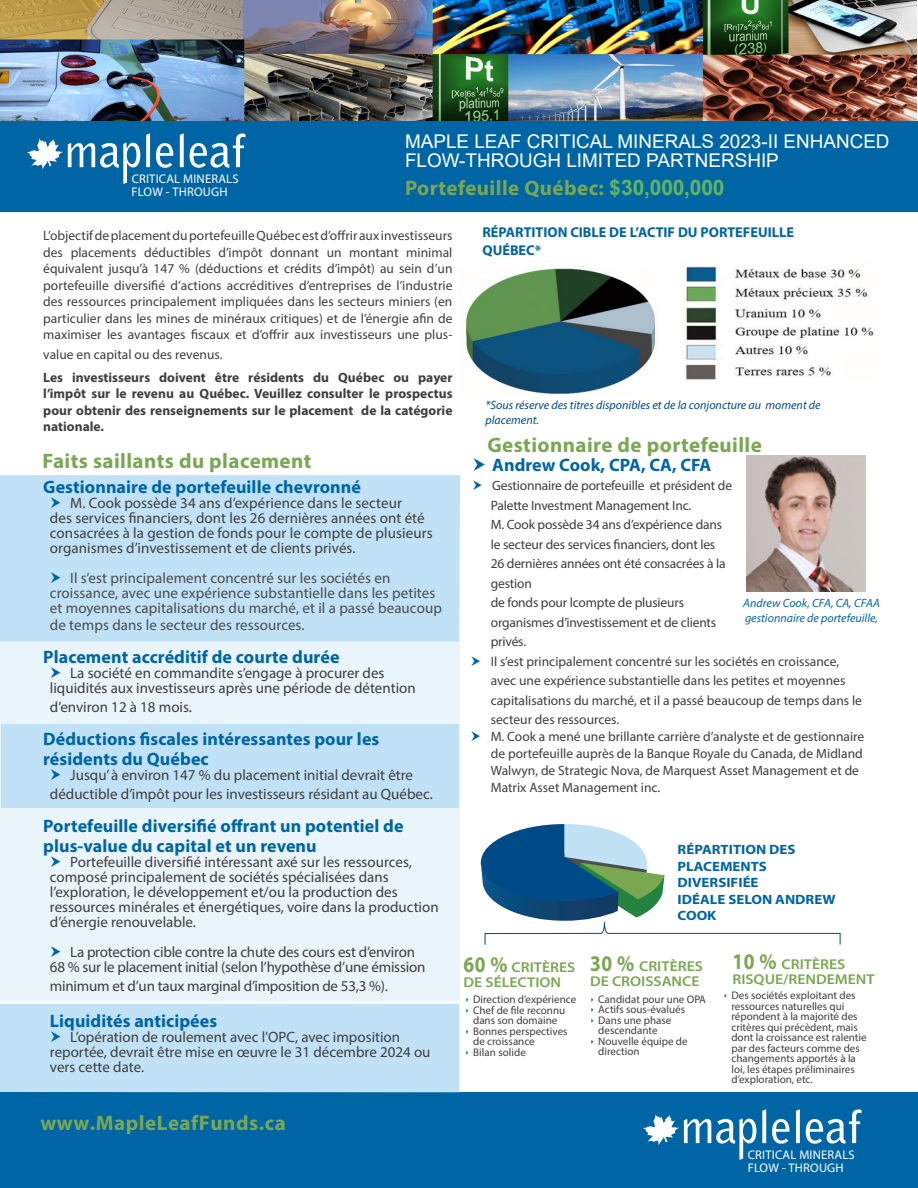
<style>
.page{position:relative;width:918px;height:1188px;background:#fff}
.page>*{position:absolute;margin:0;border:0;box-sizing:border-box;transform-origin:0 0}
.Paragraph{font:700 21px "Myriad Pro";letter-spacing:.02em;color:#7aa752}
.BODY_COPY__10pt{font:700 21px "Myriad Pro";letter-spacing:.02em;color:#7aa752}
.Green_Sub_Headings{font:700 21px "Myriad Pro";letter-spacing:.02em;color:#7aa752}
.BODY_COPY__10pt-2{font:18.9px/19.5px "Arial";color:#fff}
.Paragraph-2{font:700 18px/19.5px "Myriad Pro";letter-spacing:.005em;color:#0065a4}
.t1{font:15px/15px "Myriad Pro";color:#3e3e3f}
.t2{font:15px/15px "Myriad Pro";letter-spacing:.005em;color:#4b4c4d}
.t3{font:600 14.25px/15px "Myriad Pro";color:#7aa752;scale:1.1 1}
.body_copy_2{font:700 14.25px/18px "Myriad Pro";color:#0065a4}
.Paragraph-3{font:13.5px/19.5px "Myriad Pro";color:#3e3e3f}
.Paragraph-4{font:700 13.5px/16.5px "Myriad Pro";letter-spacing:.005em;color:#3e3e3f;text-align:justify}
.t4{font:700 13.5px/16.5px "Myriad Pro";color:#0065a4;scale:1.1 1}
.t5{font:12.6px/13px "Myriad Pro";letter-spacing:.015em;color:#fff}
.Bio-headline{font:italic 12px/14.4px "Myriad Pro";color:#004a87}
.t6{font:italic 12px/14.4px "Myriad Pro";color:#0065a4}
.t7{font:10.95px/10.5px "Myriad Pro";color:#3e3e3f}
.s1{font-family:"Arial";color:#63b461}
.s2{font-family:"Arial";font-size:21.45px;color:#63b461}
.s3{font-weight:700;font-size:22.35px}
</style>
<div class="page">
<div style="left:0;top:1092px;width:918px;height:96px;background:#0065a4"></div>
<div style="left:0;top:492px;width:459px;height:509px;background:#e9f4fb"></div>
<div style="left:2px;top:724px;width:457px;height:83px;background:#c1e2f6"></div>
<div style="left:0;top:475px;width:460px;height:167px;background:#c1e2f6"></div>
<div style="left:0;top:1004px;width:459px;height:88px;background:#c1e2f6"></div>
<img style="left:0;top:0;width:917px;height:121px">
<svg style="left:762px;top:1109px;width:4px;height:34px"></svg>
<svg style="left:772px;top:1119px;width:17px;height:25px"></svg>
<svg style="left:796px;top:1109px;width:4px;height:34px"></svg>
<svg style="left:806px;top:1109px;width:56px;height:35px"></svg>
<svg style="left:643px;top:1114px;width:113px;height:46px"></svg>
<div style="left:0;top:121px;width:918px;height:91px;background:#0065a4"></div>
<svg style="left:146px;top:134px;width:4px;height:33px"></svg>
<svg style="left:156px;top:143px;width:17px;height:25px"></svg>
<svg style="left:180px;top:134px;width:4px;height:33px"></svg>
<svg style="left:190px;top:134px;width:55px;height:34px"></svg>
<svg style="left:27px;top:138px;width:113px;height:46px"></svg>
<img style="left:683px;top:265px;width:192px;height:114px">
<svg style="left:481px;top:824px;width:360px;height:121px"></svg>
<img style="left:746px;top:455px;width:119px;height:136px">
<img style="left:466px;top:266px;width:190px;height:128px">
<svg style="left:51px;top:497px;width:10px;height:11px"></svg>
<svg style="left:51px;top:572px;width:10px;height:11px"></svg>
<p class="t5" style="left:132px;top:172px;width:108px">CRITICAL MINERALS<br>FLOW - THROUGH</p>
<p class="t5" style="left:761px;top:131px;width:108px">CRITICAL MINERALS<br>FLOW - THROUGH</p>
<p class="BODY_COPY__10pt-2" style="left:405px;top:131px;width:486px">MAPLE LEAF CRITICAL MINERALS 2023-II ENHANCED<br>FLOW-THROUGH LIMITED PARTNERSHIP</p>
<p class="BODY_COPY__10pt" style="left:405px;top:175px;width:321px">Portefeuille Québec: <span class="s1">$</span><span class="s2">30,000,000</span></p>
<p class="Paragraph-3" style="left:43px;top:227px;width:411px;line-height:16.5px;text-align:justify">L’objectif de placement du portefeuille Québec est d’offrir aux investisseurs des placements déductibles d’impôt donnant un montant minimal équivalent jusqu’à 147 % (déductions et crédits d’impôt) au sein d’un portefeuille diversifié d’actions accréditives d’entreprises de l’industrie des ressources principalement impliquées dans les secteurs miniers (en particulier dans les mines de minéraux critiques) et de l’énergie afin de maximiser les avantages fiscaux et d’offrir aux investisseurs une plus-</p>
<p class="Paragraph-3" style="left:43px;top:344px;width:181px">value en capital ou des revenus.</p>
<p class="Paragraph-4" style="left:43px;top:369px;width:411px">Les investisseurs doivent être résidents du Québec ou payer l’impôt sur le revenu au Québec. Veuillez consulter le prospectus pour obtenir des renseignements sur le placement de la catégorie nationale.</p>
<p class="Paragraph" style="left:42px;top:447px;width:271px">Faits saillants du placement</p>
<p class="Paragraph-2" style="left:43px;top:477px;width:319px">Gestionnaire de portefeuille chevronné</p>
<p class="t1" style="left:50px;top:495px;width:384px;text-indent:20px">M. Cook possède 34 ans d’expérience dans le secteur<br>des services financiers, dont les 26 dernières années ont été consacrées à la gestion de fonds pour le compte de plusieurs organismes d’investissement et de clients privés.</p>
<p class="t2" style="left:50px;top:570px;width:393px;text-indent:20px">Il s’est principalement concentré sur les sociétés en croissance, avec une expérience substantielle dans les petites et moyennes capitalisations du marché, et il a passé beaucoup</p>
<p class="t2" style="left:50px;top:617px;width:256px">de temps dans le secteur des ressources.</p>
<p class="Paragraph-2" style="left:43px;top:646px;width:298px">Placement accréditif de courte durée</p>
<p class="t1" style="left:50px;top:665px;width:367px;text-indent:20px">La société en commandite s’engage à procurer des liquidités aux investisseurs après une période de détention</p>
<p class="t1" style="left:50px;top:699px;width:144px">d’environ 12 à 18 mois.</p>
<p class="Paragraph-2" style="left:43px;top:729px;width:338px">Déductions fiscales intéressantes pour les résidents du Québec</p>
<p class="t1" style="left:50px;top:765px;width:384px;line-height:19.5px;text-align:center">Jusqu’ à environ 147 % du placement initial devrait être déductible d’impôt pour les investisseurs résidant au Québec.</p>
<p class="Paragraph-2" style="left:43px;top:816px;width:362px">Portefeuille diversifié offrant un potentiel de plus-value du capital et un revenu</p>
<p class="t1" style="left:50px;top:854px;width:390px;text-indent:20px">Portefeuille diversifié intéressant axé sur les ressources, composé principalement de sociétés spécialisées dans l’exploration, le développement et/ou la production des ressources minérales et énergétiques, voire dans la production d’énergie renouvelable.</p>
<p class="t1" style="left:50px;top:944px;width:377px;text-indent:20px">La protection cible contre la chute des cours est d’environ<br>68 % sur le placement initial (selon l’hypothèse d’une émission</p>
<p class="t1" style="left:50px;top:978px;width:339px">minimum et d’un taux marginal d’imposition de 53,3 %).</p>
<p class="Paragraph-2" style="left:50px;top:1011px;width:169px">Liquidités anticipées</p>
<p class="t1" style="left:50px;top:1029px;width:382px;text-indent:20px">L’opération de roulement avec l’OPC, avec imposition reportée, devrait être mise en œuvre le 31 décembre 2024 ou vers cette date.</p>
<p class="Paragraph" style="left:40px;top:1110px;width:247px">www.MapleLeafFunds.ca</p>
<p class="body_copy_2" style="left:482px;top:223px;width:313px">RÉPARTITION CIBLE DE L’ACTIF DU PORTEFEUILLE<br>QUÉBEC*</p>
<p class="Bio-headline" style="left:486px;top:398px;width:337px">*Sous réserve des titres disponibles et de la conjoncture au moment de placement.</p>
<p class="Green_Sub_Headings" style="left:487px;top:431px;width:276px">Gestionnaire de portefeuille</p>
<p class="Paragraph-2" style="left:492px;top:455px;width:220px">Andrew Cook, CPA, CA, CFA</p>
<p class="Paragraph-3" style="left:491px;top:476px;width:243px">Gestionnaire de portefeuille et président de Palette Investment Management Inc.<br>M. Cook possède 34 ans d’expérience dans le secteur des services financiers, dont les 26 dernières années ont été consacrées à la gestion<br>de fonds pour lcompte de plusieurs organismes d’investissement et de clients privés.</p>
<p class="Paragraph-3" style="left:491px;top:651px;width:373px">Il s’est principalement concentré sur les sociétés en croissance, avec une expérience substantielle dans les petites et moyennes capitalisations du marché, et il a passé beaucoup de temps dans le secteur des ressources.</p>
<p class="Paragraph-3" style="left:491px;top:728px;width:375px;line-height:17px">M. Cook a mené une brillante carrière d’analyste et de gestionnaire de portefeuille auprès de la Banque Royale du Canada, de Midland Walwyn, de Strategic Nova, de Marquest Asset Management et de Matrix Asset Management inc.</p>
<p class="t6" style="left:743px;top:596px;width:138px">Andrew Cook, CFA, CA, CFAA gestionnaire de portefeuille,</p>
<p class="t4" style="left:678px;top:841px;width:109px">RÉPARTITION DES</p>
<p class="t4" style="left:678px;top:858px;width:83px">PLACEMENTS<br>DIVERSIFIÉE</p>
<p class="t4" style="left:678px;top:891px;width:145px">IDÉALE SELON ANDREW<br>COOK</p>
<p class="t3" style="left:464px;top:960px;width:103px"><span class="s3">60 %</span> CRITÈRES<br>DE SÉLECTION</p>
<p class="t3" style="left:590px;top:958px;width:104px"><span class="s3">30 %</span> CRITÈRES<br>DE CROISSANCE</p>
<p class="t3" style="left:732px;top:957px;width:131px"><span class="s3">10 %</span> CRITÈRES<br>RISQUE/RENDEMENT</p>
<p class="t7" style="left:473px;top:994px;width:105px">Direction d’expérience</p>
<p class="t7" style="left:473px;top:1004px;width:94px">Chef de file reconnu dans son domaine</p>
<p class="t7" style="left:473px;top:1025px;width:96px">Bonnes perspectives de croissance</p>
<p class="t7" style="left:473px;top:1046px;width:54px">Bilan solide</p>
<p class="t7" style="left:731px;top:990px;width:137px">Des sociétés exploitant des ressources naturelles qui répondent à la majorité des critères qui précèdent, mais dont la croissance est ralentie par des facteurs comme des changements apportés à la loi, les étapes préliminaires d’exploration, etc.</p>
<p class="t7" style="left:598px;top:994px;width:109px">Candidat pour une OPA</p>
<p class="t7" style="left:598px;top:1004px;width:88px">Actifs sous-évalués</p>
<p class="t7" style="left:598px;top:1015px;width:75px">Dans une phase descendante</p>
<p class="t7" style="left:598px;top:1036px;width:91px">Nouvelle équipe de direction</p>
<p class="t5" style="left:748px;top:1148px;width:108px">CRITICAL MINERALS<br>FLOW - THROUGH</p>
</div>
